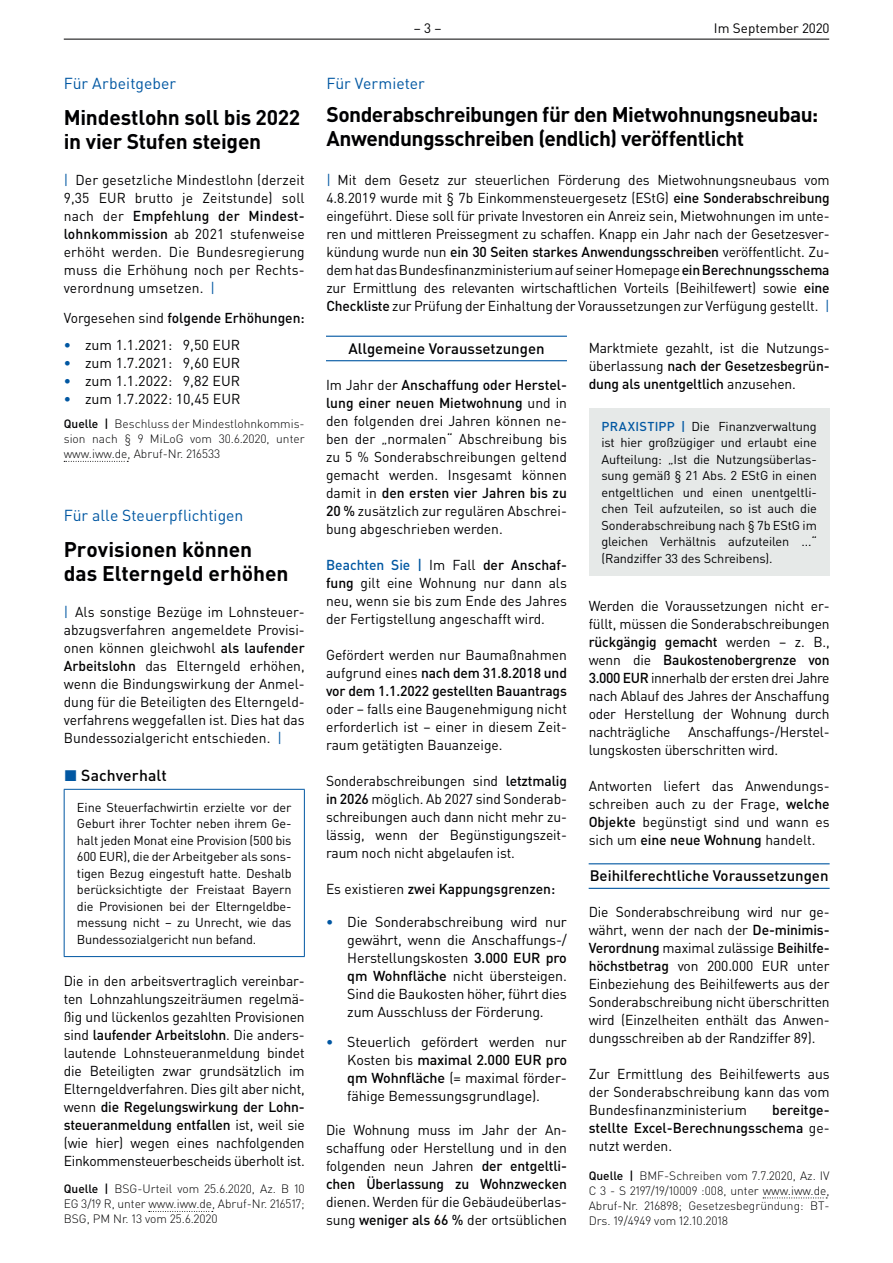
<style>
.page{position:relative;width:893px;height:1263px;background:#fff}
.page>*{position:absolute;margin:0;border:0;box-sizing:border-box;transform-origin:0 0}
.t1{font:700 21px/24px "DIN Pro";letter-spacing:-.02em;color:#000002}
.t2{font:700 21px/24px "DIN Pro";color:#000002}
.t3{font:15.75px "DIN Pro";color:#0157a2}
.t4{font:500 15.75px "DIN Pro";letter-spacing:.005em;color:#000002}
.t5{font:500 15px "DIN Pro";color:#000002}
.t6{font:14.25px/18px "DIN Pro";letter-spacing:-.01em;color:#000002;text-align:justify}
.t7{font:500 14.25px/18px "DIN Pro";color:#000002;text-align:justify}
.t8{font:13.5px "DIN Pro";color:#000002}
.t9{font:12.75px/16.5px "DIN Pro";letter-spacing:-.015em;color:#000002;text-align:justify}
.t10{font:300 12px/15px "DIN Pro";color:#000002;text-align:justify}
.s1{color:#0157a2}
.s2{font-weight:500}
.s3{font-weight:400}
.s4{font-weight:500;color:#0157a2}
</style>
<div class="page">
<hr style="left:64px;top:39px;width:765px;height:1px;background:#000002">
<hr style="left:326px;top:336px;width:241px;height:1px;background:#0157a2">
<hr style="left:326px;top:360px;width:241px;height:1px;background:#0157a2">
<hr style="left:589px;top:863px;width:241px;height:1px;background:#0157a2">
<hr style="left:589px;top:888px;width:241px;height:1px;background:#0157a2">
<svg style="left:763px;top:1197px;width:64px;height:1px"></svg>
<div style="left:589px;top:408px;width:241px;height:167px;background:#e6e9e8"></div>
<svg style="left:64px;top:461px;width:64px;height:1px"></svg>
<svg style="left:149px;top:1211px;width:64px;height:1px"></svg>
<hr style="left:64px;top:789px;width:241px;height:1px;background:#0157a2">
<hr style="left:64px;top:790px;width:1px;height:166px;background:#0157a2">
<hr style="left:304px;top:790px;width:1px;height:166px;background:#0157a2">
<hr style="left:64px;top:956px;width:241px;height:1px;background:#0157a2">
<p class="t3" style="left:64px;top:73px;width:114px">Für Arbeitgeber</p>
<h1 class="t1" style="left:64px;top:105px;width:238px">Mindestlohn soll bis 2022 in vier Stufen steigen</h1>
<p class="t6" style="left:64px;top:171px;width:242px"><span class="s1">|</span> Der gesetzliche Mindestlohn (derzeit 9,35 EUR brutto je Zeitstunde) soll nach der <span class="s2">Empfehlung der Mindest&shy;lohnkommission</span> ab 2021 stufenweise erhöht werden. Die Bundesregierung muss die Erhöhung noch per Rechts&shy;verordnung umsetzen. <span class="s1">|</span></p>
<p class="t7" style="left:64px;top:309px;width:242px"><span class="s3">Vorgesehen sind</span> folgende Erhöhungen:</p>
<p class="t6" style="left:64px;top:336px;width:178px"><span class="s4">•</span> zum 1.1.2021: 9,50 EUR</p>
<p class="t6" style="left:64px;top:354px;width:178px"><span class="s4">•</span> zum 1.7.2021: 9,60 EUR</p>
<p class="t6" style="left:64px;top:372px;width:178px"><span class="s4">•</span> zum 1.1.2022: 9,82 EUR</p>
<p class="t6" style="left:64px;top:390px;width:178px"><span class="s4">•</span> zum 1.7.2022: 10,45 EUR</p>
<p class="t10" style="left:64px;top:416px;width:242px"><span class="s2">Quelle |</span> Beschluss der Mindestlohnkommis&shy;sion nach § 9 MiLoG vom 30.6.2020, unter www.iww.de, Abruf-Nr. 216533</p>
<p class="t3" style="left:64px;top:505px;width:181px">Für alle Steuerpflichtigen</p>
<h1 class="t2" style="left:64px;top:537px;width:226px">Provisionen können das Elterngeld erhöhen</h1>
<p class="t6" style="left:64px;top:603px;width:242px"><span class="s1">|</span> Als sonstige Bezüge im Lohnsteuer&shy;abzugsverfahren angemeldete Provisi&shy;onen können gleichwohl <span class="s2">als laufender Arbeitslohn</span> das Elterngeld erhöhen, wenn die Bindungswirkung der Anmel&shy;dung für die Beteiligten des Elterngeld&shy;verfahrens weggefallen ist. Dies hat das Bundessozialgericht entschieden. <span class="s1">|</span></p>
<p class="t4" style="left:64px;top:764px;width:104px"><span class="s1">◼</span> Sachverhalt</p>
<p class="t9" style="left:77px;top:798px;width:216px">Eine Steuerfachwirtin erzielte vor der Geburt ihrer Tochter neben ihrem Ge&shy;halt jeden Monat eine Provision (500 bis 600 EUR), die der Arbeitgeber als sons&shy;tigen Bezug eingestuft hatte. Deshalb berücksichtigte der Freistaat Bayern die Provisionen bei der Elterngeldbe&shy;messung nicht – zu Unrecht, wie das Bundessozialgericht nun befand.</p>
<p class="t6" style="left:64px;top:972px;width:242px">Die in den arbeitsvertraglich vereinbar&shy;ten Lohnzahlungszeiträumen regelmä&shy;ßig und lückenlos gezahlten Provisionen sind <span class="s2">laufender Arbeitslohn</span>. Die anders&shy;lautende Lohnsteueranmeldung bindet die Beteiligten zwar grundsätzlich im Elterngeldverfahren. Dies gilt aber nicht, wenn <span class="s2">die Regelungswirkung der Lohn&shy;steueranmeldung entfallen</span> ist, weil sie (wie hier) wegen eines nachfolgenden Einkommensteuerbescheids überholt ist.</p>
<p class="t10" style="left:64px;top:1181px;width:242px"><span class="s2">Quelle |</span> BSG-Urteil vom 25.6.2020, Az. B 10<br>EG 3/19 R, unter www.iww.de, Abruf-Nr. 216517; BSG, PM Nr. 13 vom 25.6.2020</p>
<p class="t8" style="left:414px;top:19px;width:29px">– 3 –</p>
<p class="t8" style="left:714px;top:19px;width:117px">Im September 2020</p>
<p class="t3" style="left:326px;top:73px;width:100px">Für Vermieter</p>
<h1 class="t1" style="left:326px;top:102px;width:493px">Sonderabschreibungen für den Mietwohnungsneubau:<br>Anwendungsschreiben (endlich) veröffentlicht</h1>
<p class="t6" style="left:326px;top:171px;width:505px"><span class="s1">|</span> Mit dem Gesetz zur steuerlichen Förderung des Mietwohnungsneubaus vom 4.8.2019 wurde mit § 7b Einkommensteuergesetz (EStG) <span class="s2">eine Sonderabschreibung </span>eingeführt. Diese soll für private Investoren ein Anreiz sein, Mietwohnungen im unte&shy;ren und mittleren Preissegment zu schaffen. Knapp ein Jahr nach der Gesetzesver&shy;kündung wurde nun <span class="s2">ein 30 Seiten starkes Anwendungsschreiben</span> veröffentlicht. Zu&shy;dem hat das Bundesfinanzministerium auf seiner Homepage <span class="s2">ein Berechnungsschema </span>zur Ermittlung des relevanten wirtschaftlichen Vorteils (Beihilfewert) sowie <span class="s2">eine Checkliste</span> zur Prüfung der Einhaltung der Voraussetzungen zur Verfügung gestellt. <span class="s1">|</span></p>
<p class="t5" style="left:348px;top:338px;width:198px">Allgemeine Voraussetzungen</p>
<p class="t6" style="left:326px;top:375px;width:242px">Im Jahr der <span class="s2">Anschaffung oder Herstel&shy;lung einer neuen Mietwohnung</span> und in den folgenden drei Jahren können ne&shy;ben der „normalen“ Abschreibung bis zu 5 % Sonderabschreibungen geltend gemacht werden. Insgesamt können damit in <span class="s2">den ersten vier Jahren bis zu 20 %</span> zusätzlich zur regulären Abschrei&shy;bung abgeschrieben werden.</p>
<p class="t6" style="left:326px;top:555px;width:242px"><span class="s4">Beachten Sie |</span> Im Fall <span class="s2">der Anschaf&shy;fung</span> gilt eine Wohnung nur dann als neu, wenn sie bis zum Ende des Jahres der Fertigstellung angeschafft wird.</p>
<p class="t7" style="left:326px;top:645px;width:242px"><span class="s3">Gefördert werden nur Baumaßnahmen aufgrund eines</span> nach dem 31.8.2018 und vor dem 1.1.2022 gestellten Bauantrags</p>
<p class="t6" style="left:326px;top:699px;width:242px">oder – falls eine Baugenehmigung nicht erforderlich ist – einer in diesem Zeit&shy;raum getätigten Bauanzeige.</p>
<p class="t6" style="left:326px;top:771px;width:242px">Sonderabschreibungen sind <span class="s2">letztmalig in 2026</span> möglich. Ab 2027 sind Sonderab&shy;schreibungen auch dann nicht mehr zu&shy;lässig, wenn der Begünstigungszeit&shy;raum noch nicht abgelaufen ist.</p>
<p class="t7" style="left:326px;top:879px;width:231px"><span class="s3">Es existieren</span> zwei Kappungsgrenzen:</p>
<p class="t6" style="left:347px;top:912px;width:221px;text-indent:-21px"><span class="s4">•</span> Die Sonderabschreibung wird nur gewährt, wenn die Anschaffungs-/ Herstellungskosten <span class="s2">3.000 EUR pro qm Wohnfläche</span> nicht übersteigen.<br>Sind die Baukosten höher, führt dies zum Ausschluss der Förderung.</p>
<p class="t6" style="left:347px;top:1032px;width:221px;text-indent:-21px"><span class="s4">•</span> Steuerlich gefördert werden nur Kosten bis <span class="s2">maximal 2.000 EUR pro qm Wohnfläche</span> (= maximal förder&shy;fähige Bemessungsgrundlage).</p>
<p class="t6" style="left:326px;top:1121px;width:242px">Die Wohnung muss im Jahr der An&shy;schaffung oder Herstellung und in den folgenden neun Jahren <span class="s2">der entgeltli&shy;chen Überlassung zu Wohnzwecken</span></p>
<p class="t6" style="left:326px;top:1193px;width:242px">dienen. Werden für die Gebäudeüberlas&shy;sung <span class="s2">weniger als 66 %</span> der ortsüblichen</p>
<p class="t6" style="left:589px;top:338px;width:242px">Marktmiete gezahlt, ist die Nutzungs&shy;überlassung <span class="s2">nach der Gesetzesbegrün&shy;dung als unentgeltlich</span> anzusehen.</p>
<p class="t9" style="left:601px;top:417px;width:217px"><span class="s4">PRAXISTIPP |</span> Die Finanzverwaltung ist hier großzügiger und erlaubt eine Aufteilung: „Ist die Nutzungsüberlas&shy;sung gemäß § 21 Abs. 2 EStG in einen entgeltlichen und einen unentgeltli&shy;chen Teil aufzuteilen, so ist auch die Sonderabschreibung nach § 7b EStG im gleichen Verhältnis aufzuteilen ...“ (Randziffer 33 des Schreibens).</p>
<p class="t6" style="left:589px;top:597px;width:242px">Werden die Voraussetzungen nicht er&shy;füllt, müssen die Sonderabschreibungen <span class="s2">rückgängig gemacht</span> werden – z. B., wenn die <span class="s2">Baukostenobergrenze von 3.000 EUR</span> innerhalb der ersten drei Jahre nach Ablauf des Jahres der Anschaffung oder Herstellung der Wohnung durch nachträgliche Anschaffungs-/Herstel&shy;lungskosten überschritten wird.</p>
<p class="t6" style="left:589px;top:777px;width:242px">Antworten liefert das Anwendungs&shy;schreiben auch zu der Frage, <span class="s2">welche Objekte</span> begünstigt sind und wann es sich um <span class="s2">eine neue Wohnung</span> handelt.</p>
<p class="t5" style="left:590px;top:866px;width:240px">Beihilferechtliche Voraussetzungen</p>
<p class="t6" style="left:589px;top:903px;width:242px">Die Sonderabschreibung wird nur ge&shy;währt, wenn der nach der <span class="s2">De-minimis-Verordnung</span> maximal zulässige <span class="s2">Beihilfe&shy;höchstbetrag</span> von 200.000 EUR unter Einbeziehung des Beihilfewerts aus der Sonderabschreibung nicht überschritten wird (Einzelheiten enthält das Anwen&shy;dungsschreiben ab der Randziffer 89).</p>
<p class="t6" style="left:589px;top:1065px;width:242px">Zur Ermittlung des Beihilfewerts aus der Sonderabschreibung kann das vom Bundesfinanzministerium</p>
<p class="t7" style="left:589px;top:1101px;width:242px;text-indent:183px">bereitge&shy;stellte Excel-Berechnungsschema <span class="s3">ge&shy;nutzt werden.</span></p>
<p class="t10" style="left:589px;top:1167px;width:242px"><span class="s2">Quelle |</span> BMF-Schreiben vom 7.7.2020, Az. IV C 3 - S 2197/19/10009 :008, unter www.iww.de, Abruf-Nr. 216898; Gesetzesbegründung: BT-Drs. 19/4949 vom 12.10.2018</p>
</div>
